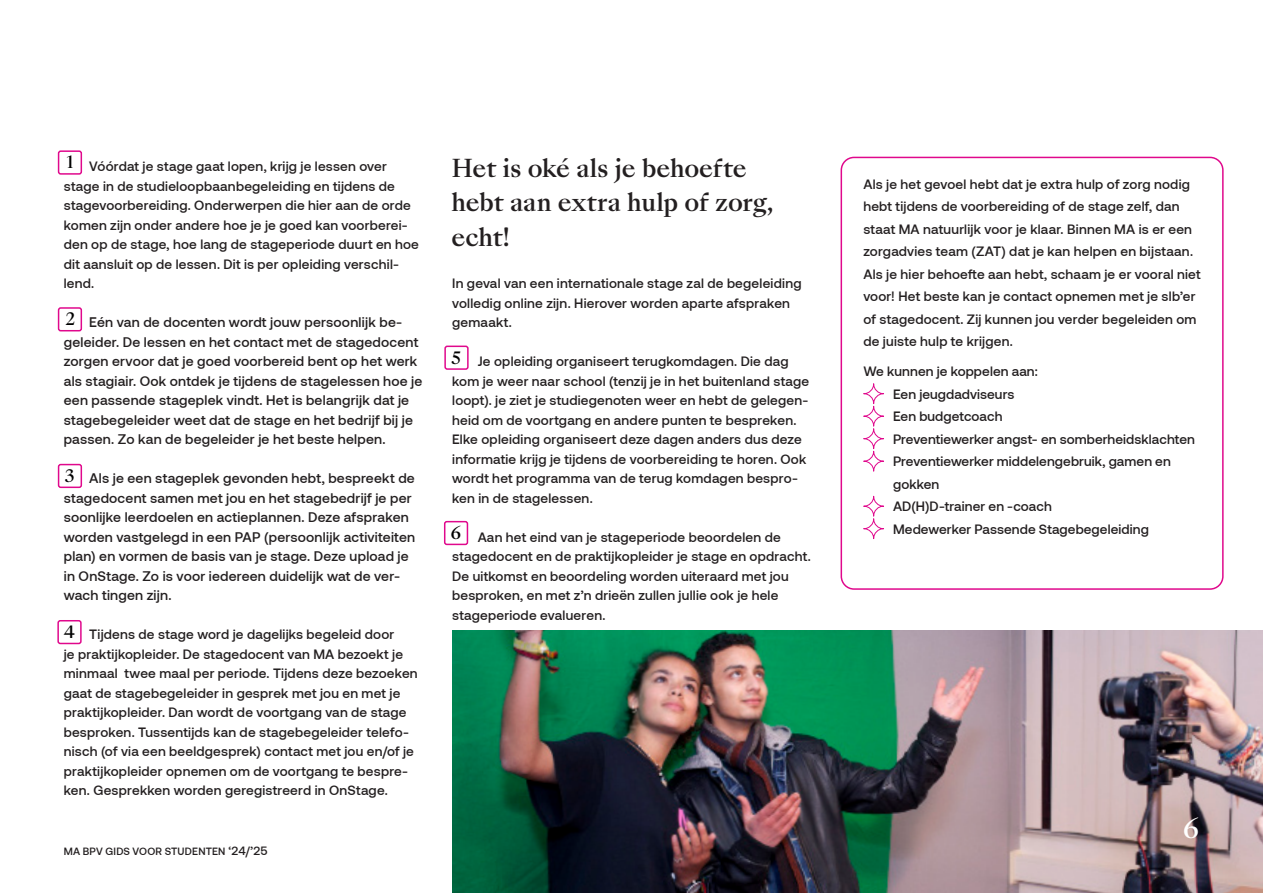
<style>
.page{position:relative;width:1263px;height:893px;background:#fff}
.page>*{position:absolute;margin:0;border:0;box-sizing:border-box;transform-origin:0 0}
.t1{font:500 25.5px "Sang Bleu Kingdom";color:#fff}
.t2{font:500 24px/34.5px "Sang Bleu Kingdom";letter-spacing:-.015em;color:#231f20}
.t3{font:500 16.5px "Sang Bleu Kingdom";color:#000}
.t4{font:500 13.8px/19.5px "Aeonik";letter-spacing:.015em;color:#231f20}
.t5{font:500 13.5px/19.5px "Aeonik";letter-spacing:.015em;color:#231f20}
.t6{font:500 10.5px "Aeonik";letter-spacing:.02em;color:#231f20}
.s1{font-size:12px}
</style>
<div class="page">
<img style="left:452px;top:630px;width:811px;height:263px">
<div style="left:863px;top:383px;width:21px;height:21px;border:1px solid #e0088c;border-radius:50%"></div>
<div style="left:863px;top:406px;width:21px;height:20px;border:1px solid #e0088c;border-radius:50%"></div>
<div style="left:863px;top:428px;width:21px;height:21px;border:1px solid #e0088c;border-radius:50%"></div>
<div style="left:863px;top:451px;width:21px;height:20px;border:1px solid #e0088c;border-radius:50%"></div>
<div style="left:863px;top:496px;width:21px;height:20px;border:1px solid #e0088c;border-radius:50%"></div>
<div style="left:863px;top:518px;width:21px;height:21px;border:1px solid #e0088c;border-radius:50%"></div>
<div style="left:840px;top:157px;width:383px;height:433px;border:2px solid #e0088c;border-radius:13px"></div>
<div style="left:58px;top:150px;width:24px;height:25px;border:2px solid #e0088c;border-radius:2px"></div>
<div style="left:58px;top:307px;width:24px;height:24px;border:2px solid #e0088c;border-radius:2px"></div>
<div style="left:58px;top:464px;width:24px;height:24px;border:2px solid #e0088c;border-radius:2px"></div>
<div style="left:57px;top:620px;width:25px;height:24px;border:2px solid #e0088c;border-radius:2px"></div>
<div style="left:444px;top:346px;width:25px;height:24px;border:2px solid #e0088c;border-radius:2px"></div>
<div style="left:444px;top:521px;width:24px;height:24px;border:2px solid #e0088c;border-radius:2px"></div>
<p class="t3" style="left:67px;top:151px;width:8px">1</p>
<p class="t5" style="left:64px;top:156px;width:357px;text-indent:26px">Vóórdat je stage gaat lopen, krijg je lessen over stage in de studieloopbaanbegeleiding en tijdens de stagevoorbereiding. Onderwerpen die hier aan de orde komen zijn onder andere hoe je je goed kan voorberei&shy;den op de stage, hoe lang de stageperiode duurt en hoe dit aansluit op de lessen. Dit is per opleiding verschil&shy;lend.</p>
<p class="t4" style="left:64px;top:312px;width:360px;text-indent:26px">Eén van de docenten wordt jouw persoonlijk be&shy;geleider. De lessen en het contact met de stagedocent zorgen ervoor dat je goed voorbereid bent op het werk als stagiair. Ook ontdek je tijdens de stagelessen hoe je een passende stageplek vindt. Het is belangrijk dat je stagebegeleider weet dat de stage en het bedrijf bij je passen. Zo kan de begeleider je het beste helpen.</p>
<p class="t4" style="left:64px;top:468px;width:353px;text-indent:26px">Als je een stageplek gevonden hebt, bespreekt de stagedocent samen met jou en het stagebedrijf je per soonlijke leerdoelen en actieplannen. Deze afspraken worden vastgelegd in een PAP (persoonlijk activiteiten plan) en vormen de basis van je stage. Deze upload je</p>
<p class="t4" style="left:64px;top:566px;width:338px">in OnStage. Zo is voor iedereen duidelijk wat de ver&shy;wach tingen zijn.</p>
<p class="t5" style="left:64px;top:624px;width:355px;text-indent:26px">Tijdens de stage word je dagelijks begeleid door<br>je praktijkopleider. De stagedocent van MA bezoekt je minmaal twee maal per periode. Tijdens deze bezoeken gaat de stagebegeleider in gesprek met jou en met je praktijkopleider. Dan wordt de voortgang van de stage besproken. Tussentijds kan de stagebegeleider telefo&shy;nisch (of via een beeldgesprek) contact met jou en/of je praktijkopleider opnemen om de voortgang te bespre&shy;ken. Gesprekken worden geregistreerd in OnStage.</p>
<p class="t3" style="left:65px;top:308px;width:11px">2</p>
<p class="t3" style="left:65px;top:464px;width:11px">3</p>
<p class="t3" style="left:64px;top:620px;width:13px">4</p>
<p class="t6" style="left:64px;top:845px;width:205px">MA BPV GIDS VOOR STUDENTEN <span class="s1">‘24/’25</span></p>
<p class="t2" style="left:452px;top:152px;width:323px">Het is oké als je behoefte hebt aan extra hulp of zorg, echt!</p>
<p class="t5" style="left:452px;top:273px;width:351px">In geval van een internationale stage zal de begeleiding volledig online zijn. Hierover worden aparte afspraken gemaakt.</p>
<p class="t5" style="left:452px;top:351px;width:359px;text-indent:26px">Je opleiding organiseert terugkomdagen. Die dag kom je weer naar school (tenzij je in het buitenland stage loopt). je ziet je studiegenoten weer en hebt de gelegen&shy;heid om de voortgang en andere punten te bespreken.<br>Elke opleiding organiseert deze dagen anders dus deze informatie krijg je tijdens de voorbereiding te horen. Ook wordt het programma van de terug komdagen bespro&shy;ken in de stagelessen.</p>
<p class="t5" style="left:452px;top:527px;width:360px;text-indent:26px">Aan het eind van je stageperiode beoordelen de stagedocent en de praktijkopleider je stage en opdracht.<br>De uitkomst en beoordeling worden uiteraard met jou besproken, en met z’n drieën zullen jullie ook je hele stageperiode evalueren.</p>
<p class="t3" style="left:452px;top:346px;width:11px">5</p>
<p class="t3" style="left:451px;top:521px;width:12px">6</p>
<p class="t5" style="left:863px;top:173px;width:339px;line-height:22.5px">Als je het gevoel hebt dat je extra hulp of zorg nodig hebt tijdens de voorbereiding of de stage zelf, dan staat MA natuurlijk voor je klaar. Binnen MA is er een zorgadvies team (ZAT) dat je kan helpen en bijstaan.<br>Als je hier behoefte aan hebt, schaam je er vooral niet voor! Het beste kan je contact opnemen met je slb’er of stagedocent. Zij kunnen jou verder begeleiden om de juiste hulp te krijgen.</p>
<p class="t5" style="left:863px;top:362px;width:176px">We kunnen je koppelen aan:</p>
<p class="t5" style="left:893px;top:384px;width:123px">Een jeugdadviseurs</p>
<p class="t5" style="left:893px;top:407px;width:111px">Een budgetcoach</p>
<p class="t5" style="left:893px;top:429px;width:303px">Preventiewerker angst- en somberheidsklachten</p>
<p class="t5" style="left:893px;top:450px;width:279px;line-height:22.5px">Preventiewerker middelengebruik, gamen en gokken</p>
<p class="t5" style="left:893px;top:497px;width:160px">AD(H)D-trainer en -coach</p>
<p class="t5" style="left:893px;top:519px;width:257px">Medewerker Passende Stagebegeleiding</p>
<p class="t1" style="left:1183px;top:810px;width:18px">6</p>
</div>
